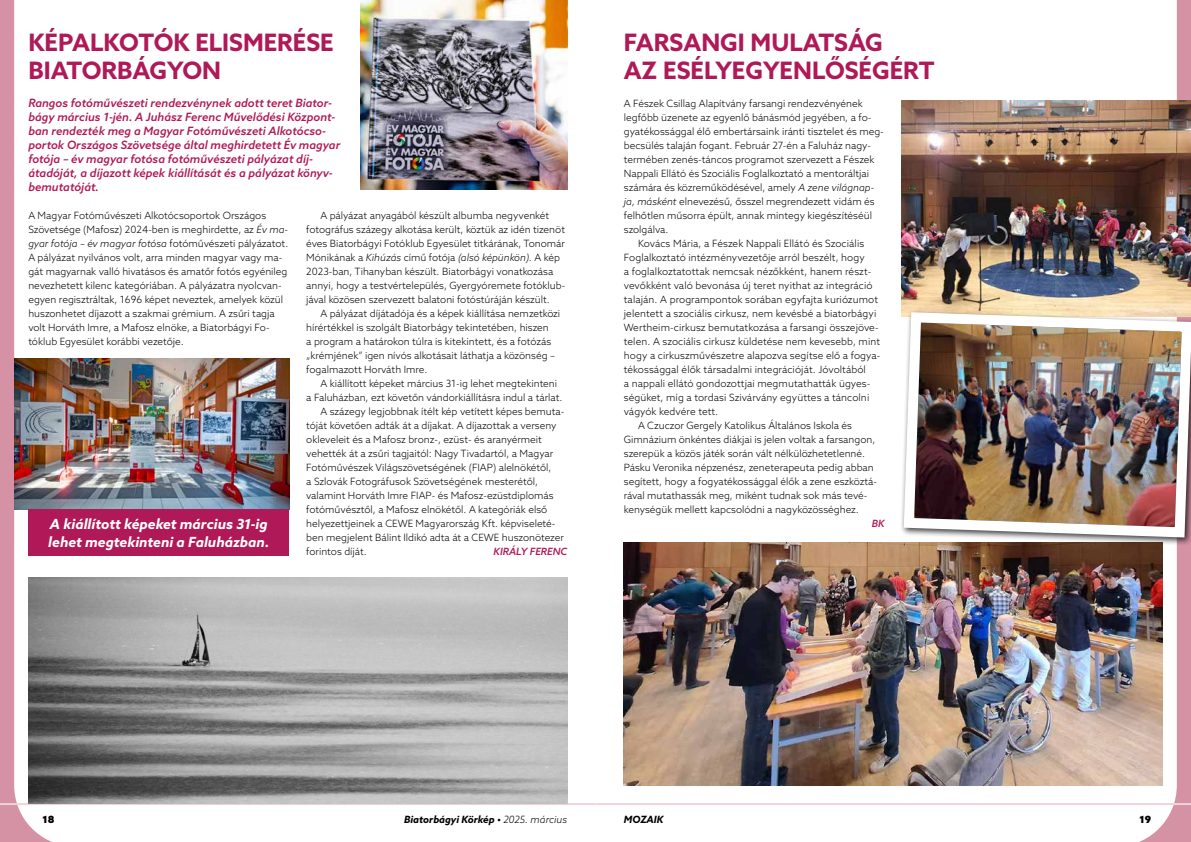
<style>
.page{position:relative;width:1191px;height:842px;background:#fff}
.page>*{position:absolute;margin:0;border:0;box-sizing:border-box;transform-origin:0 0}
.t1{font:700 24px/28px "Azo Sans";color:#af1957}
.t2{font:italic 700 14px "Azo Sans";color:#fff}
.t3{font:italic 500 11.5px/14px "Azo Sans";color:#af1957}
.t4{font:300 10px/14px "Azo Sans";color:#000}
.t5{font:italic 700 10px "Azo Sans";color:#000}
.t6{font:italic 500 10px "Azo Sans";color:#af1957}
.t7{font:900 10px "Azo Sans";color:#000}
.s1{font-style:italic}
.s2{font-weight:300}
</style>
<div class="page">
<svg style="left:0;top:0;width:52px;height:842px"></svg>
<hr style="left:0;top:803px;width:595px;height:2px;background:#edd4db">
<svg style="left:1115px;top:0;width:76px;height:842px"></svg>
<hr style="left:595px;top:803px;width:596px;height:2px;background:#edd4db">
<img style="left:14px;top:358px;width:275px;height:151px">
<img style="left:28px;top:577px;width:539px;height:226px">
<img style="left:360px;top:0;width:207px;height:190px">
<img style="left:624px;top:542px;width:538px;height:243px">
<img style="left:901px;top:100px;width:290px;height:207px">
<div style="left:28px;top:509px;width:261px;height:47px;background:#af1957"></div>
<img style="left:898px;top:307px;width:293px;height:236px">
<h1 class="t1" style="left:28px;top:28px;width:307px">KÉPALKOTÓK ELISMERÉSE<br>BIATORBÁGYON</h1>
<p class="t3" style="left:28px;top:96px;width:313px">Rangos fotóművészeti rendezvénynek adott teret Biator&shy;bágy március 1-jén. A Juhász Ferenc Művelődési Központ&shy;ban rendezték meg a Magyar Fotóművészeti Alkotócso&shy;portok Országos Szövetsége által meghirdetett Év magyar fotója – év magyar fotósa fotóművészeti pályázat díj&shy;átadóját, a díjazott képek kiállítását és a pályázat könyv&shy;bemutatóját.</p>
<p class="t4" style="left:28px;top:208px;width:261px">A Magyar Fotóművészeti Alkotócsoportok Országos Szövetsége (Mafosz) 2024-ben is meghirdette, az <span class="s1">Év ma&shy;gyar fotója – év magyar fotósa</span> fotóművészeti pályázatot.<br>A pályázat nyilvános volt, arra minden magyar vagy ma&shy;gát magyarnak valló hivatásos és amatőr fotós egyénileg nevezhetett kilenc kategóriában. A pályázatra nyolcvan&shy;egyen regisztráltak, 1696 képet neveztek, amelyek közül huszonhetet díjazott a szakmai grémium. A zsűri tagja volt Horváth Imre, a Mafosz elnöke, a Biatorbágyi Fo&shy;tóklub Egyesület korábbi vezetője.</p>
<p class="t4" style="left:306px;top:208px;width:260px;text-indent:14px">A pályázat anyagából készült albumba negyvenkét fotográfus százegy alkotása került, köztük az idén tizenöt éves Biatorbágyi Fotóklub Egyesület titkárának, Tonomár Mónikának a <span class="s1">Kihúzás</span> című fotója <span class="s1">(alsó képünkön).</span> A kép 2023-ban, Tihanyban készült. Biatorbágyi vonatkozása annyi, hogy a testvértelepülés, Gyergyóremete fotóklub&shy;jával közösen szervezett balatoni fotóstúráján készült.</p>
<h1 class="t1" style="left:624px;top:28px;width:312px">FARSANGI MULATSÁG<br>AZ ESÉLYEGYENLŐSÉGÉRT</h1>
<p class="t4" style="left:624px;top:96px;width:240px">A Fészek Csillag Alapítvány farsangi rendezvényének</p>
<p class="t4" style="left:624px;top:110px;width:249px">legfőbb üzenete az egyenlő bánásmód jegyében, a fo-</p>
<p class="t4" style="left:624px;top:124px;width:261px">gyatékossággal élő embertársaink iránti tisztelet és meg-</p>
<p class="t4" style="left:624px;top:138px;width:249px">becsülés talaján fogant. Február 27-én a Faluház nagy-</p>
<p class="t4" style="left:624px;top:152px;width:252px">termében zenés-táncos programot szervezett a Fészek</p>
<p class="t4" style="left:624px;top:166px;width:247px">Nappali Ellátó és Szociális Foglalkoztató a mentoráltjai</p>
<p class="t4" style="left:624px;top:180px;width:252px">számára és közreműködésével, amely <span class="s1">A zene világnap-</span></p>
<p class="t4" style="left:624px;top:194px;width:252px"><span class="s1">ja, másként</span> elnevezésű, ősszel megrendezett vidám és</p>
<p class="t4" style="left:624px;top:208px;width:250px">felhőtlen műsorra épült, annak mintegy kiegészítéséül</p>
<p class="t4" style="left:624px;top:222px;width:46px">szolgálva.</p>
<p class="t4" style="left:638px;top:236px;width:228px">Kovács Mária, a Fészek Nappali Ellátó és Szociális</p>
<p class="t4" style="left:624px;top:250px;width:242px">Foglalkoztató intézményvezetője arról beszélt, hogy</p>
<p class="t4" style="left:624px;top:264px;width:249px">a foglalkoztatottak nemcsak nézőkként, hanem részt-</p>
<p class="t4" style="left:624px;top:278px;width:250px">vevőkként való bevonása új teret nyithat az integráció</p>
<p class="t4" style="left:624px;top:292px;width:256px">talaján. A programpontok sorában egyfajta kuriózumot</p>
<p class="t4" style="left:624px;top:306px;width:254px">jelentett a szociális cirkusz, nem kevésbé a biatorbágyi</p>
<p class="t4" style="left:624px;top:320px;width:256px">Wertheim-cirkusz bemutatkozása a farsangi összejöve-</p>
<p class="t4" style="left:624px;top:334px;width:258px">telen. A szociális cirkusz küldetése nem kevesebb, mint</p>
<p class="t4" style="left:624px;top:348px;width:258px">hogy a cirkuszművészetre alapozva segítse elő a fogya-</p>
<p class="t4" style="left:624px;top:362px;width:243px">tékossággal élők társadalmi integrációját. Jóvoltából</p>
<p class="t4" style="left:624px;top:376px;width:248px">a nappali ellátó gondozottjai megmutathatták ügyes-</p>
<p class="t4" style="left:624px;top:390px;width:247px">ségüket, míg a tordasi Szivárvány együttes a táncolni</p>
<p class="t4" style="left:624px;top:404px;width:96px">vágyók kedvére tett.</p>
<p class="t4" style="left:638px;top:418px;width:215px">A Czuczor Gergely Katolikus Általános Iskola és</p>
<p class="t4" style="left:624px;top:432px;width:253px">Gimnázium önkéntes diákjai is jelen voltak a farsangon,</p>
<p class="t4" style="left:624px;top:446px;width:243px">szerepük a közös játék során vált nélkülözhetetlenné.</p>
<p class="t4" style="left:624px;top:460px;width:251px">Pásku Veronika népzenész, zeneterapeuta pedig abban</p>
<p class="t4" style="left:624px;top:474px;width:255px">segített, hogy a fogyatékossággal élők a zene eszköztá-</p>
<p class="t4" style="left:624px;top:488px;width:245px">rával mutathassák meg, miként tudnak sok más tevé-</p>
<p class="t4" style="left:624px;top:502px;width:236px">kenységük mellett kapcsolódni a nagyközösséghez.</p>
<p class="t4" style="left:306px;top:306px;width:255px;text-indent:14px">A pályázat díjátadója és a képek kiállítása nemzetközi hírértékkel is szolgált Biatorbágy tekintetében, hiszen<br>a program a határokon túlra is kitekintett, és a fotózás „krémjének” igen nívós alkotásait láthatja a közönség – fogalmazott Horváth Imre.</p>
<p class="t4" style="left:320px;top:376px;width:238px">A kiállított képeket március 31-ig lehet megtekinteni</p>
<p class="t4" style="left:306px;top:390px;width:258px">a Faluházban, ezt követőn vándorkiállításra indul a tárlat.</p>
<p class="t4" style="left:320px;top:404px;width:245px">A százegy legjobbnak ítélt kép vetített képes bemuta-</p>
<p class="t4" style="left:306px;top:418px;width:252px">tóját követően adták át a díjakat. A díjazottak a verseny</p>
<p class="t4" style="left:306px;top:432px;width:237px">okleveleit és a Mafosz bronz-, ezüst- és aranyérmeit</p>
<p class="t4" style="left:306px;top:446px;width:248px">vehették át a zsűri tagjaitól: Nagy Tivadartól, a Magyar</p>
<p class="t4" style="left:306px;top:460px;width:247px">Fotóművészek Világszövetségének (FIAP) alelnökétől,</p>
<p class="t4" style="left:306px;top:474px;width:233px">a Szlovák Fotográfusok Szövetségének mesterétől,</p>
<p class="t4" style="left:306px;top:488px;width:249px">valamint Horváth Imre FIAP- és Mafosz-ezüstdiplomás</p>
<p class="t4" style="left:306px;top:502px;width:242px">fotóművésztől, a Mafosz elnökétől. A kategóriák első</p>
<p class="t4" style="left:306px;top:516px;width:251px">helyezettjeinek a CEWE Magyarország Kft. képviseleté-</p>
<p class="t4" style="left:306px;top:530px;width:259px">ben megjelent Bálint Ildikó adta át a CEWE huszonötezer</p>
<p class="t4" style="left:306px;top:544px;width:62px">forintos díját.</p>
<p class="t6" style="left:493px;top:545px;width:75px">KIRÁLY FERENC</p>
<h2 class="t2" style="left:50px;top:515px;width:219px">A kiállított képeket március 31-ig</h2>
<p class="t6" style="left:872px;top:517px;width:14px">BK</p>
<h2 class="t2" style="left:48px;top:533px;width:222px">lehet megtekinteni a Faluházban.</h2>
<p class="t7" style="left:43px;top:813px;width:14px">18</p>
<p class="t5" style="left:404px;top:813px;width:165px">Biatorbágyi Körkép • <span class="s2">2025. március</span></p>
<p class="t5" style="left:624px;top:813px;width:41px">MOZAIK</p>
<p class="t7" style="left:1139px;top:813px;width:13px">19</p>
</div>
